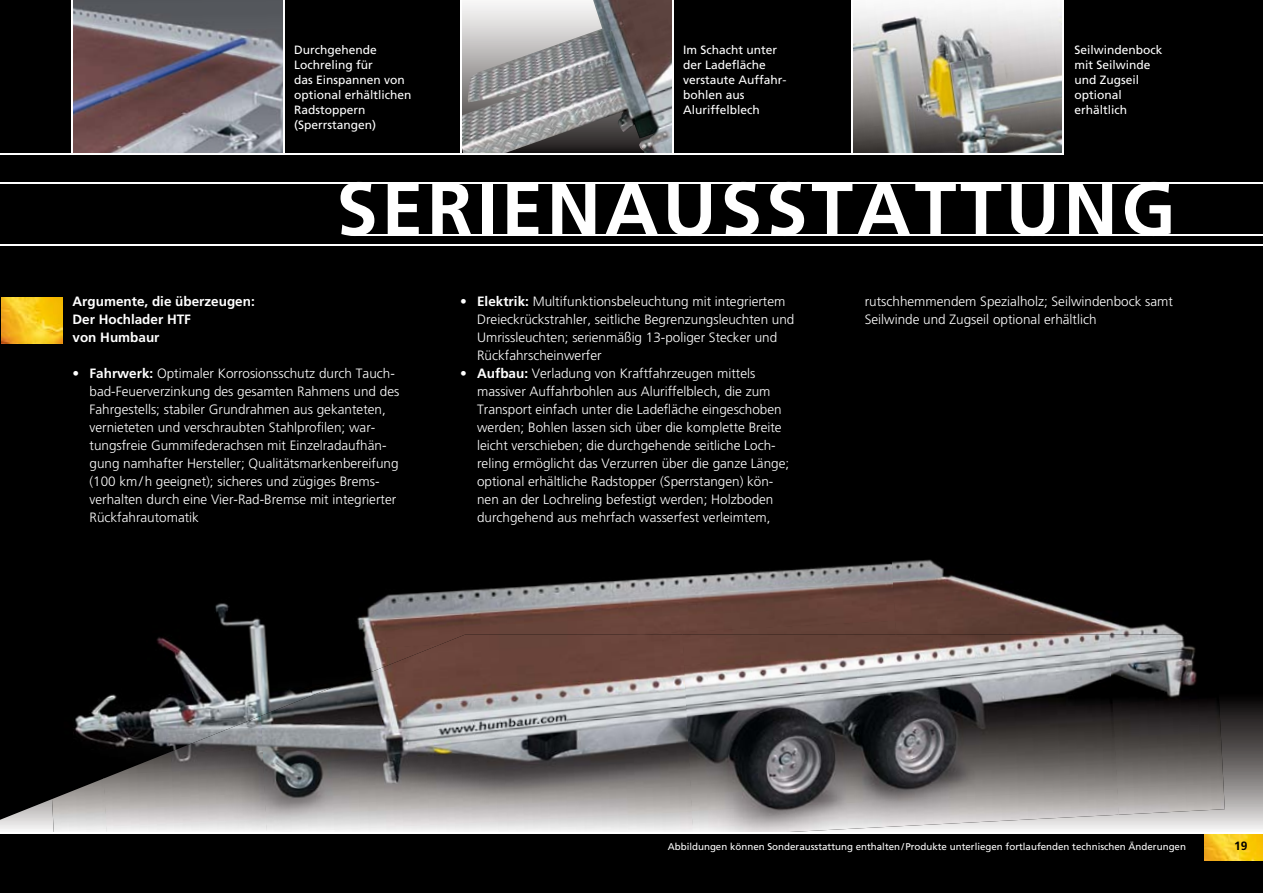
<style>
.page{position:relative;width:1263px;height:893px;background:#000}
.page>*{position:absolute;margin:0;border:0;box-sizing:border-box;transform-origin:0 0}
.t1{font:700 75px "Frutiger CE";letter-spacing:.05em;color:#fff}
.t2{font:300 13.5px/18px "Frutiger CE";color:#fff}
.t3{font:700 13.5px/18px "Frutiger CE";color:#fff}
.t4{font:12px/15px "Frutiger CE";color:#fff}
.t5{font:700 12px "Frutiger CE";color:#000}
.t6{font:9.75px "Frutiger";color:#fff}
.s1{font-weight:700}
</style>
<div class="page">
<img style="left:1204px;top:833px;width:59px;height:27px">
<hr style="left:0;top:183px;width:1263px;height:1px;background:#fff">
<hr style="left:0;top:244px;width:1263px;height:1px;background:#fff">
<img style="left:853px;top:0;width:210px;height:153px">
<svg style="left:0;top:701px;width:1263px;height:131px"></svg>
<img style="left:37px;top:603px;width:229px;height:165px">
<img style="left:357px;top:563px;width:530px;height:72px">
<img style="left:887px;top:559px;width:295px;height:76px">
<img style="left:629px;top:621px;width:267px;height:14px">
<img style="left:50px;top:763px;width:110px;height:71px">
<img style="left:160px;top:833px;width:602px;height:1px">
<img style="left:260px;top:635px;width:422px;height:197px">
<img style="left:682px;top:635px;width:437px;height:197px">
<img style="left:1109px;top:635px;width:116px;height:180px">
<img style="left:104px;top:716px;width:163px;height:116px">
<img style="left:52px;top:778px;width:55px;height:54px">
<hr style="left:0;top:832px;width:1263px;height:1px;background:#fff">
<hr style="left:357px;top:234px;width:906px;height:2px;background:#fff">
<img style="left:73px;top:0;width:210px;height:153px">
<img style="left:461px;top:0;width:211px;height:153px">
<hr style="left:72px;top:0;width:1px;height:154px;background:#fff">
<hr style="left:283px;top:0;width:1px;height:154px;background:#fff">
<hr style="left:460px;top:0;width:1px;height:154px;background:#fff">
<hr style="left:672px;top:0;width:1px;height:154px;background:#fff">
<hr style="left:851px;top:0;width:2px;height:154px;background:#fff">
<hr style="left:1063px;top:0;width:1px;height:154px;background:#fff">
<hr style="left:0;top:153px;width:1064px;height:1px;background:#fff">
<img style="left:2px;top:297px;width:61px;height:46px">
<p class="t4" style="left:294px;top:42px;width:119px">Durchgehende<br>Lochreling für<br>das Einspannen von optional erhältlichen<br>Radstoppern (Sperrstangen)</p>
<p class="t4" style="left:683px;top:42px;width:105px">Im Schacht unter der Ladefläche verstaute Auffahr&shy;bohlen aus<br>Aluriffelblech</p>
<p class="t4" style="left:1074px;top:42px;width:90px">Seilwindenbock mit Seilwinde und Zugseil optional erhältlich</p>
<h1 class="t1" style="left:336px;top:164px;width:841px">SERIENAuSSTATTuNg</h1>
<p class="t3" style="left:72px;top:292px;width:184px">Argumente, die überzeugen:<br>Der Hochlader HTF<br>von Humbaur</p>
<p class="t2" style="left:90px;top:364px;width:311px;text-indent:-17px">• <span class="s1">Fahrwerk:</span> Optimaler Korrosionsschutz durch Tauch&shy;bad-Feuerverzinkung des gesamten Rahmens und des Fahrgestells; stabiler Grundrahmen aus gekanteten, vernieteten und verschraubten Stahlprofilen; war&shy;tungsfreie Gummifederachsen mit Einzelradaufhän&shy;gung namhafter Hersteller; Qualitätsmarkenbereifung (100 km / h geeignet); sicheres und zügiges Brems&shy;verhalten durch eine Vier-Rad-Bremse mit integrierter Rückfahrautomatik</p>
<p class="t2" style="left:477px;top:292px;width:319px;text-indent:-17px">• <span class="s1">Elektrik:</span> Multifunktionsbeleuchtung mit integriertem Dreieckrückstrahler, seitliche Begrenzungsleuchten und Umrissleuchten; serienmäßig 13-poliger Stecker und Rückfahrscheinwerfer</p>
<p class="t2" style="left:477px;top:364px;width:314px;text-indent:-17px">• <span class="s1">Aufbau:</span> Verladung von Kraftfahrzeugen mittels massiver Auffahrbohlen aus Aluriffelblech, die zum Transport einfach unter die Ladefläche eingeschoben werden; Bohlen lassen sich über die komplette Breite leicht verschieben; die durchgehende seitliche Loch&shy;reling ermöglicht das Verzurren über die ganze Länge; optional erhältliche Radstopper (Sperrstangen) kön&shy;nen an der Lochreling befestigt werden; Holzboden durchgehend aus mehrfach wasserfest verleimtem,</p>
<p class="t2" style="left:865px;top:292px;width:310px">rutschhemmendem Spezialholz; Seilwindenbock samt<br>Seilwinde und Zugseil optional erhältlich</p>
<p class="t6" style="left:668px;top:841px;width:520px">Abbildungen können Sonderausstattung enthalten / Produkte unterliegen fortlaufenden technischen Änderungen</p>
<p class="t5" style="left:1234px;top:839px;width:15px">19</p>
</div>
